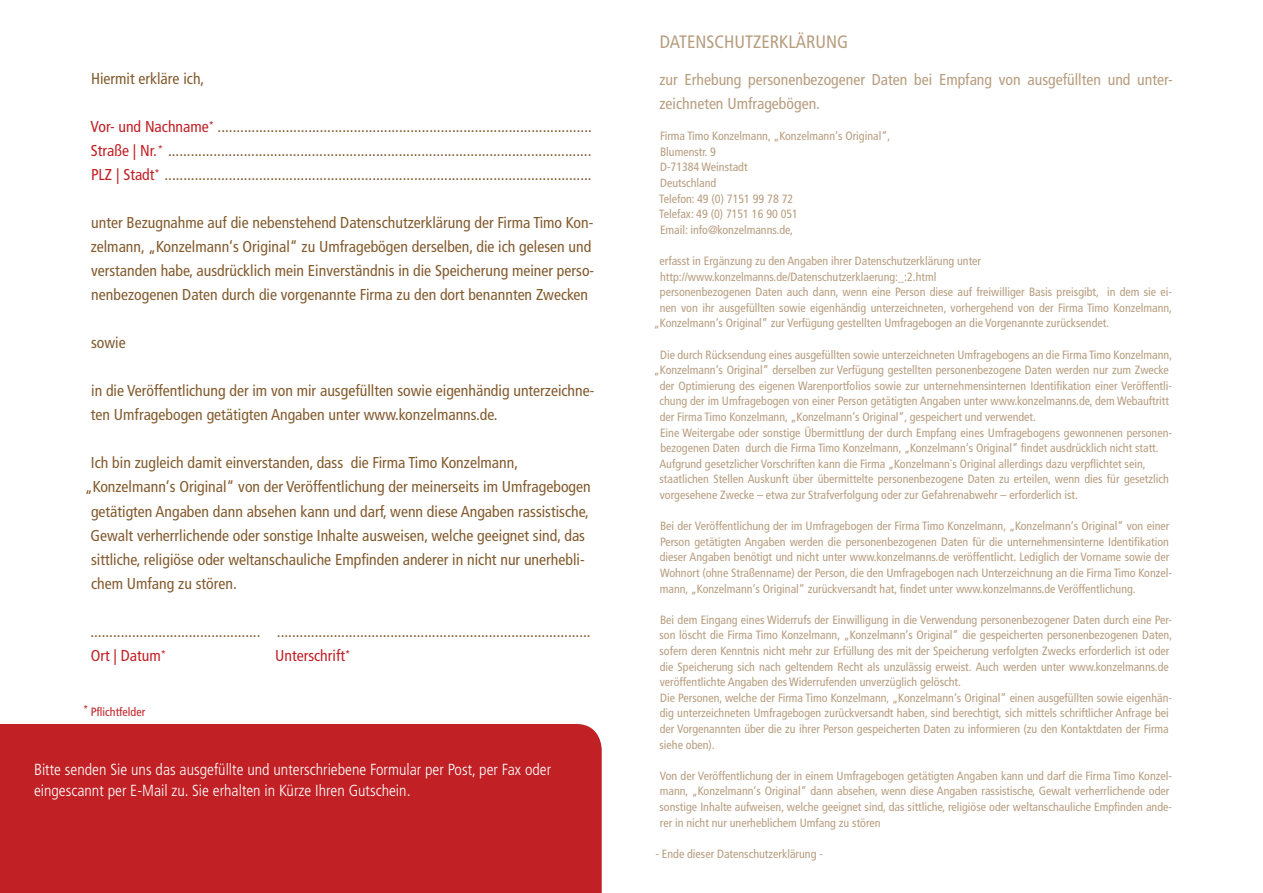
<style>
.page{position:relative;width:1263px;height:893px;background:#fff}
.page>*{position:absolute;margin:0;border:0;box-sizing:border-box;transform-origin:0 0}
.t1{font:condensed 18px "Frutiger LT Std";color:#b79d7f}
.t2{font:300 condensed 16.05px "Frutiger LT Std";color:#fff}
.t3{font:condensed 15.75px/24px "Frutiger LT Std";color:#835b2e}
.t4{font:condensed 15.75px/24px "Frutiger LT Std";color:#b79d7f}
.t5{font:condensed 15.75px "Frutiger LT Std";color:#c12025}
.t6{font:condensed 12px/15.6px "Frutiger LT Std";color:#b79d7f}
.t7{font:condensed 12px "Frutiger LT Std";color:#c12025}
.s1{color:#c12025}
</style>
<div class="page">
<div style="left:0;top:724px;width:602px;height:169px;background:#c12025"></div>
<p class="t3" style="left:91px;top:67px;width:115px">Hiermit erkläre ich,</p>
<p class="t3" style="left:91px;top:115px;width:503px"><span class="s1">Vor- und Nachname</span><sup>*</sup> ...................................................................................................</p>
<p class="t3" style="left:91px;top:139px;width:502px"><span class="s1">Straße | Nr.</span><sup>*</sup> ................................................................................................................</p>
<p class="t3" style="left:91px;top:163px;width:502px"><span class="s1">PLZ | Stadt</span><sup>*</sup> .................................................................................................................</p>
<p class="t3" style="left:91px;top:211px;width:505px">unter Bezugnahme auf die nebenstehend Datenschutzerklärung der Firma Timo Kon&shy;zelmann, „Konzelmann‘s Original“ zu Umfragebögen derselben, die ich gelesen und verstanden habe, ausdrücklich mein Einverständnis in die Speicherung meiner perso&shy;nenbezogenen Daten durch die vorgenannte Firma zu den dort benannten Zwecken</p>
<p class="t3" style="left:91px;top:331px;width:36px">sowie</p>
<p class="t3" style="left:91px;top:379px;width:505px">in die Veröffentlichung der im von mir ausgefüllten sowie eigenhändig unterzeichne&shy;ten Umfragebogen getätigten Angaben unter www.konzelmanns.de.</p>
<p class="t3" style="left:91px;top:451px;width:429px">Ich bin zugleich damit einverstanden, dass die Firma Timo Konzelmann,</p>
<p class="t3" style="left:85px;top:475px;width:507px">„Konzelmann‘s Original“ von der Veröffentlichung der meinerseits im Umfragebogen</p>
<p class="t3" style="left:91px;top:499px;width:499px">getätigten Angaben dann absehen kann und darf, wenn diese Angaben rassistische,</p>
<p class="t3" style="left:91px;top:523px;width:496px">Gewalt verherrlichende oder sonstige Inhalte ausweisen, welche geeignet sind, das</p>
<p class="t3" style="left:91px;top:547px;width:495px">sittliche, religiöse oder weltanschauliche Empfinden anderer in nicht nur unerhebli-</p>
<p class="t3" style="left:91px;top:571px;width:147px">chem Umfang zu stören.</p>
<p class="t3" style="left:90px;top:619px;width:502px">............................................. ...................................................................................</p>
<p class="t5" style="left:91px;top:646px;width:77px">Ort | Datum<sup>*</sup></p>
<p class="t5" style="left:275px;top:646px;width:77px">Unterschrift<sup>*</sup></p>
<p class="t7" style="left:83px;top:705px;width:64px"><sup>*</sup> Pflichtfelder</p>
<p class="t2" style="left:34px;top:760px;width:519px">Bitte senden Sie uns das ausgefüllte und unterschriebene Formular per Post, per Fax oder</p>
<p class="t2" style="left:34px;top:781px;width:378px">eingescannt per E-Mail zu. Sie erhalten in Kürze Ihren Gutschein.</p>
<p class="t1" style="left:660px;top:31px;width:190px">DATENSCHUTZERKLÄRUNG</p>
<p class="t4" style="left:659px;top:68px;width:515px">zur Erhebung personenbezogener Daten bei Empfang von ausgefüllten und unter&shy;zeichneten Umfragebögen.</p>
<p class="t6" style="left:660px;top:128px;width:232px">Firma Timo Konzelmann, „Konzelmann‘s Original“,</p>
<p class="t6" style="left:660px;top:144px;width:57px">Blumenstr. 9</p>
<p class="t6" style="left:660px;top:160px;width:89px">D-71384 Weinstadt</p>
<p class="t6" style="left:660px;top:175px;width:58px">Deutschland</p>
<p class="t6" style="left:659px;top:191px;width:135px">Telefon: 49 (0) 7151 99 78 72</p>
<p class="t6" style="left:659px;top:206px;width:140px">Telefax: 49 (0) 7151 16 90 051</p>
<p class="t6" style="left:660px;top:222px;width:134px">Email: info@konzelmanns.de,</p>
<p class="t6" style="left:659px;top:253px;width:323px">erfasst in Ergänzung zu den Angaben ihrer Datenschutzerklärung unter</p>
<p class="t6" style="left:660px;top:269px;width:278px">http://www.konzelmanns.de/Datenschutzerklaerung:_:2.html</p>
<p class="t6" style="left:660px;top:284px;width:514px">personenbezogenen Daten auch dann, wenn eine Person diese auf freiwilliger Basis preisgibt, in dem sie ei-</p>
<p class="t6" style="left:660px;top:300px;width:514px">nen von ihr ausgefüllten sowie eigenhändig unterzeichneten, vorhergehend von der Firma Timo Konzelmann,</p>
<p class="t6" style="left:654px;top:316px;width:457px">„Konzelmann‘s Original“ zur Verfügung gestellten Umfragebogen an die Vorgenannte zurücksendet.</p>
<p class="t6" style="left:660px;top:347px;width:514px">Die durch Rücksendung eines ausgefüllten sowie unterzeichneten Umfragebogens an die Firma Timo Konzelmann,</p>
<p class="t6" style="left:654px;top:362px;width:516px">„Konzelmann‘s Original“ derselben zur Verfügung gestellten personenbezogene Daten werden nur zum Zwecke</p>
<p class="t6" style="left:660px;top:378px;width:514px">der Optimierung des eigenen Warenportfolios sowie zur unternehmensinternen Identifikation einer Veröffentli-</p>
<p class="t6" style="left:659px;top:394px;width:511px">chung der im Umfragebogen von einer Person getätigten Angaben unter www.konzelmanns.de, dem Webauftritt</p>
<p class="t6" style="left:660px;top:409px;width:378px">der Firma Timo Konzelmann, „Konzelmann‘s Original“, gespeichert und verwendet.</p>
<p class="t6" style="left:660px;top:425px;width:513px">Eine Weitergabe oder sonstige Übermittlung der durch Empfang eines Umfragebogens gewonnenen personen&shy;bezogenen Daten durch die Firma Timo Konzelmann, „Konzelmann‘s Original“ findet ausdrücklich nicht statt.</p>
<p class="t6" style="left:659px;top:456px;width:488px">Aufgrund gesetzlicher Vorschriften kann die Firma „Konzelmann`s Original allerdings dazu verpflichtet sein,</p>
<p class="t6" style="left:659px;top:472px;width:511px">staatlichen Stellen Auskunft über übermittelte personenbezogene Daten zu erteilen, wenn dies für gesetzlich vorgesehene Zwecke – etwa zur Strafverfolgung oder zur Gefahrenabwehr – erforderlich ist.</p>
<p class="t6" style="left:660px;top:518px;width:514px">Bei der Veröffentlichung der im Umfragebogen der Firma Timo Konzelmann, „Konzelmann‘s Original“ von einer Person getätigten Angaben werden die personenbezogenen Daten für die unternehmensinterne Identifikation dieser Angaben benötigt und nicht unter www.konzelmanns.de veröffentlicht. Lediglich der Vorname sowie der Wohnort (ohne Straßenname) der Person, die den Umfragebogen nach Unterzeichnung an die Firma Timo Konzel&shy;mann, „Konzelmann‘s Original“ zurückversandt hat, findet unter www.konzelmanns.de Veröffentlichung.</p>
<p class="t6" style="left:659px;top:612px;width:514px">Bei dem Eingang eines Widerrufs der Einwilligung in die Verwendung personenbezogener Daten durch eine Per&shy;son löscht die Firma Timo Konzelmann, „Konzelmann‘s Original“ die gespeicherten personenbezogenen Daten, sofern deren Kenntnis nicht mehr zur Erfüllung des mit der Speicherung verfolgten Zwecks erforderlich ist oder die Speicherung sich nach geltendem Recht als unzulässig erweist. Auch werden unter www.konzelmanns.de veröffentlichte Angaben des Widerrufenden unverzüglich gelöscht.</p>
<p class="t6" style="left:659px;top:690px;width:514px">Die Personen, welche der Firma Timo Konzelmann, „Konzelmann‘s Original“ einen ausgefüllten sowie eigenhän&shy;dig unterzeichneten Umfragebogen zurückversandt haben, sind berechtigt, sich mittels schriftlicher Anfrage bei der Vorgenannten über die zu ihrer Person gespeicherten Daten zu informieren (zu den Kontaktdaten der Firma siehe oben).</p>
<p class="t6" style="left:659px;top:768px;width:514px">Von der Veröffentlichung der in einem Umfragebogen getätigten Angaben kann und darf die Firma Timo Konzel&shy;mann, „Konzelmann‘s Original“ dann absehen, wenn diese Angaben rassistische, Gewalt verherrlichende oder sonstige Inhalte aufweisen, welche geeignet sind, das sittliche, religiöse oder weltanschauliche Empfinden ande&shy;rer in nicht nur unerheblichem Umfang zu stören</p>
<p class="t6" style="left:655px;top:846px;width:169px">- Ende dieser Datenschutzerklärung -</p>
</div>
